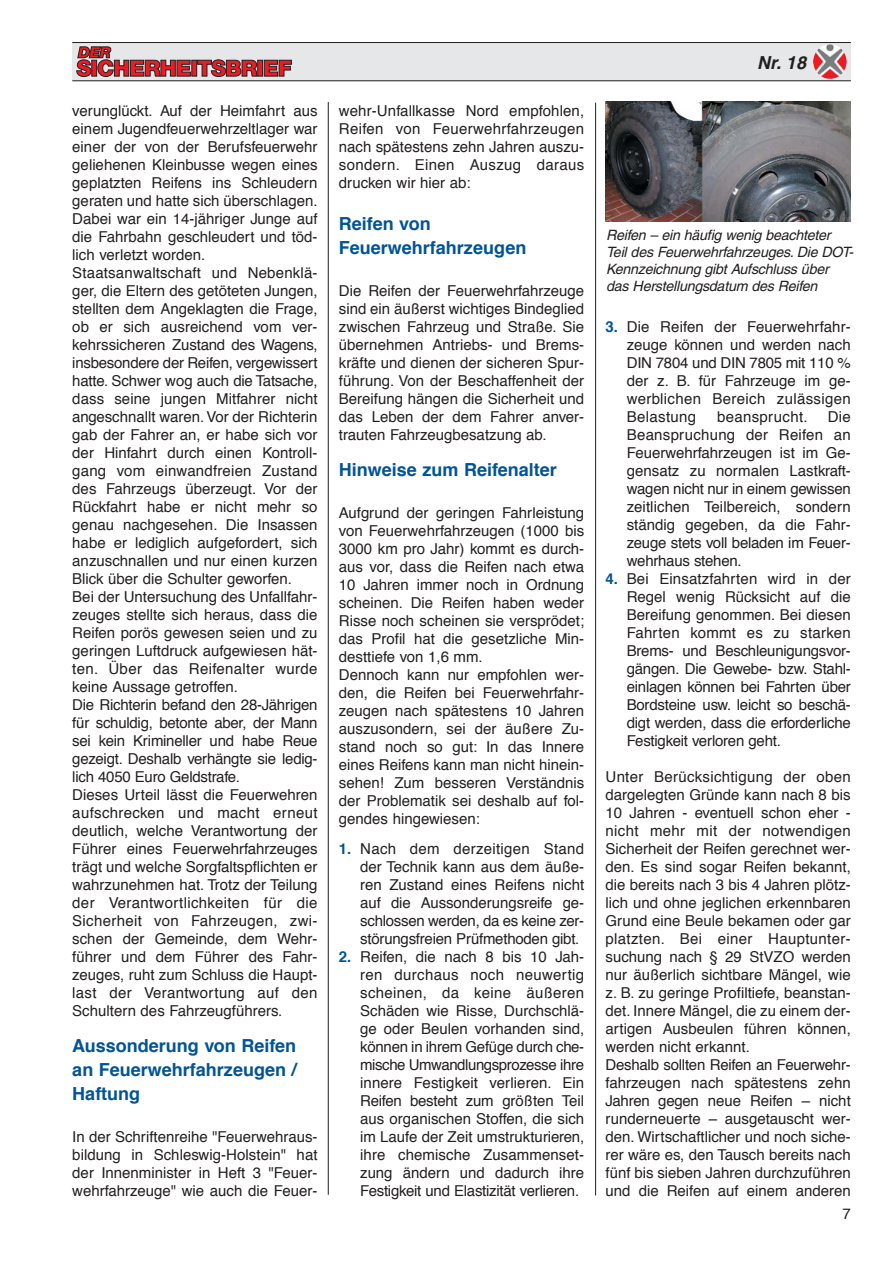
<style>
.page{position:relative;width:893px;height:1263px;background:#fff}
.page>*{position:absolute;margin:0;border:0;box-sizing:border-box;transform-origin:0 0}
.t1{font:700 18px/24px "Helvetica";color:#005496;text-align:justify}
.t2{font:italic 700 18px "Helvetica";color:#231f20}
.t3{font:15px/18px "Helvetica";color:#231f20;text-align:justify}
.t4{font:15px "Helvetica";letter-spacing:.02em;color:#231f20}
.t5{font:italic 14.25px/17.1px "Helvetica";letter-spacing:-.015em;color:#231f20}
.s1{font-weight:700;color:#005496}
</style>
<div class="page">
<hr style="left:328px;top:102px;width:1px;height:1093px;background:#231f20">
<hr style="left:595px;top:103px;width:1px;height:1092px;background:#231f20">
<div style="left:72px;top:43px;width:778px;height:38px;background:#e6e7e8"></div>
<svg style="left:191px;top:60px;width:6px;height:16px"></svg>
<svg style="left:197px;top:59px;width:61px;height:18px"></svg>
<svg style="left:257px;top:60px;width:6px;height:16px"></svg>
<svg style="left:264px;top:60px;width:28px;height:17px"></svg>
<svg style="left:76px;top:46px;width:115px;height:31px"></svg>
<img style="left:813px;top:44px;width:33px;height:35px">
<hr style="left:72px;top:80px;width:778px;height:1px;background:#231f20">
<hr style="left:72px;top:42px;width:778px;height:1px;background:#231f20">
<img style="left:605px;top:102px;width:245px;height:119px">
<p class="t3" style="left:72px;top:103px;width:247px;text-align:left">verunglückt. Auf der Heimfahrt aus einem Jugendfeuerwehrzeltlager war einer der von der Berufsfeuerwehr geliehenen Kleinbusse wegen eines geplatzten Reifens ins Schleudern geraten und hatte sich überschlagen.<br>Dabei war ein 14-jähriger Junge auf die Fahrbahn geschleudert und töd&shy;lich verletzt worden.<br>Staatsanwaltschaft und Nebenklä&shy;ger, die Eltern des getöteten Jungen, stellten dem Angeklagten die Frage, ob er sich ausreichend vom ver&shy;kehrssicheren Zustand des Wagens, insbesondere der Reifen, vergewissert hatte. Schwer wog auch die Tatsache, dass seine jungen Mitfahrer nicht angeschnallt waren. Vor der Richterin gab der Fahrer an, er habe sich vor der Hinfahrt durch einen Kontroll&shy;gang vom einwandfreien Zustand des Fahrzeugs überzeugt. Vor der Rückfahrt habe er nicht mehr so genau nachgesehen. Die Insassen habe er lediglich aufgefordert, sich anzuschnallen und nur einen kurzen Blick über die Schulter geworfen.<br>Bei der Untersuchung des Unfallfahr&shy;zeuges stellte sich heraus, dass die Reifen porös gewesen seien und zu geringen Luftdruck aufgewiesen hät&shy;ten. Über das Reifenalter wurde keine Aussage getroffen.<br>Die Richterin befand den 28-Jährigen für schuldig, betonte aber, der Mann sei kein Krimineller und habe Reue gezeigt. Deshalb verhängte sie ledig&shy;lich 4050 Euro Geldstrafe.<br>Dieses Urteil lässt die Feuerwehren aufschrecken und macht erneut deutlich, welche Verantwortung der Führer eines Feuerwehrfahrzeuges trägt und welche Sorgfaltspflichten er wahrzunehmen hat. Trotz der Teilung der Verantwortlichkeiten für die Sicherheit von Fahrzeugen, zwi&shy;schen der Gemeinde, dem Wehr&shy;führer und dem Führer des Fahr&shy;zeuges, ruht zum Schluss die Haupt&shy;last der Verantwortung auf den Schultern des Fahrzeugführers.</p>
<p class="t1" style="left:72px;top:1035px;width:226px">Aussonderung von Reifen an Feuerwehrfahrzeugen / Haftung</p>
<p class="t3" style="left:72px;top:1129px;width:247px">In der Schriftenreihe "Feuerwehraus&shy;bildung in Schleswig-Holstein" hat der Innenminister in Heft 3 "Feuer&shy;wehrfahrzeuge" wie auch die Feuer-</p>
<p class="t3" style="left:339px;top:103px;width:247px">wehr-Unfallkasse Nord empfohlen, Reifen von Feuerwehrfahrzeugen nach spätestens zehn Jahren auszu&shy;sondern. Einen Auszug daraus drucken wir hier ab:</p>
<p class="t1" style="left:339px;top:213px;width:189px">Reifen von<br>Feuerwehrfahrzeugen</p>
<p class="t3" style="left:339px;top:283px;width:247px">Die Reifen der Feuerwehrfahrzeuge sind ein äußerst wichtiges Bindeglied zwischen Fahrzeug und Straße. Sie übernehmen Antriebs- und Brems&shy;kräfte und dienen der sicheren Spur&shy;führung. Von der Beschaffenheit der Bereifung hängen die Sicherheit und das Leben der dem Fahrer anver&shy;trauten Fahrzeugbesatzung ab.</p>
<p class="t1" style="left:339px;top:459px;width:219px">Hinweise zum Reifenalter</p>
<p class="t3" style="left:339px;top:505px;width:247px;text-align:left">Aufgrund der geringen Fahrleistung von Feuerwehrfahrzeugen (1000 bis<br>3000 km pro Jahr) kommt es durch&shy;aus vor, dass die Reifen nach etwa<br>10 Jahren immer noch in Ordnung scheinen. Die Reifen haben weder<br>Risse noch scheinen sie versprödet; das Profil hat die gesetzliche Min&shy;desttiefe von 1,6 mm.<br>Dennoch kann nur empfohlen wer&shy;den, die Reifen bei Feuerwehrfahr&shy;zeugen nach spätestens 10 Jahren auszusondern, sei der äußere Zu&shy;stand noch so gut: In das Innere eines Reifens kann man nicht hinein&shy;sehen! Zum besseren Verständnis der Problematik sei deshalb auf fol&shy;gendes hingewiesen:</p>
<p class="t3" style="left:360px;top:841px;width:225px;text-indent:-21px"><span class="s1">1.</span> Nach dem derzeitigen Stand der Technik kann aus dem äuße&shy;ren Zustand eines Reifens nicht auf die Aussonderungsreife ge&shy;schlossen werden, da es keine zer&shy;störungsfreien Prüfmethoden gibt.</p>
<p class="t3" style="left:360px;top:949px;width:225px;text-indent:-21px"><span class="s1">2.</span> Reifen, die nach 8 bis 10 Jah&shy;ren durchaus noch neuwertig scheinen, da keine äußeren Schäden wie Risse, Durchschlä&shy;ge oder Beulen vorhanden sind, können in ihrem Gefüge durch che&shy;mische Umwandlungsprozesse ihre innere Festigkeit verlieren. Ein Reifen besteht zum größten Teil aus organischen Stoffen, die sich im Laufe der Zeit umstrukturieren, ihre chemische Zusammenset&shy;zung ändern und dadurch ihre Festigkeit und Elastizität verlieren.</p>
<p class="t2" style="left:757px;top:56px;width:50px">Nr. 18</p>
<p class="t5" style="left:606px;top:227px;width:249px">Reifen – ein häufig wenig beachteter Teil des Feuerwehrfahrzeuges. Die DOT-Kennzeichnung gibt Aufschluss über das Herstellungsdatum des Reifen</p>
<p class="t3" style="left:626px;top:319px;width:225px;text-indent:-21px"><span class="s1">3.</span> Die Reifen der Feuerwehrfahr&shy;zeuge können und werden nach DIN 7804 und DIN 7805 mit 110 % der z. B. für Fahrzeuge im ge&shy;werblichen Bereich zulässigen Belastung</p>
<p class="t4" style="left:717px;top:410px;width:92px">beansprucht.</p>
<p class="t3" style="left:626px;top:409px;width:225px;text-indent:201px">Die Beanspruchung der Reifen an Feuerwehrfahrzeugen ist im Ge&shy;gensatz zu normalen Lastkraft&shy;wagen nicht nur in einem gewissen zeitlichen Teilbereich, sondern ständig gegeben, da die Fahr&shy;zeuge stets voll beladen im Feuer&shy;wehrhaus stehen.</p>
<p class="t3" style="left:626px;top:571px;width:225px;text-indent:-21px"><span class="s1">4.</span> Bei Einsatzfahrten wird in der Regel wenig Rücksicht auf die Bereifung genommen. Bei diesen Fahrten kommt es zu starken Brems- und Beschleunigungsvor&shy;gängen. Die Gewebe- bzw. Stahl&shy;einlagen können bei Fahrten über Bordsteine usw. leicht so beschä&shy;digt werden, dass die erforderliche Festigkeit verloren geht.</p>
<p class="t3" style="left:605px;top:769px;width:247px;text-align:left">Unter Berücksichtigung der oben dargelegten Gründe kann nach 8 bis 10 Jahren - eventuell schon eher - nicht mehr mit der notwendigen Sicherheit der Reifen gerechnet wer&shy;den. Es sind sogar Reifen bekannt, die bereits nach 3 bis 4 Jahren plötz&shy;lich und ohne jeglichen erkennbaren Grund eine Beule bekamen oder gar platzten. Bei einer Hauptunter&shy;suchung nach § 29 StVZO werden nur äußerlich sichtbare Mängel, wie z. B. zu geringe Profiltiefe, beanstan&shy;det. Innere Mängel, die zu einem der&shy;artigen Ausbeulen führen können, werden nicht erkannt.<br>Deshalb sollten Reifen an Feuerwehr&shy;fahrzeugen nach spätestens zehn Jahren gegen neue Reifen – nicht runderneuerte – ausgetauscht wer&shy;den. Wirtschaftlicher und noch siche&shy;rer wäre es, den Tausch bereits nach fünf bis sieben Jahren durchzuführen und die Reifen auf einem anderen</p>
<p class="t3" style="left:842px;top:1206px;width:10px">7</p>
</div>
